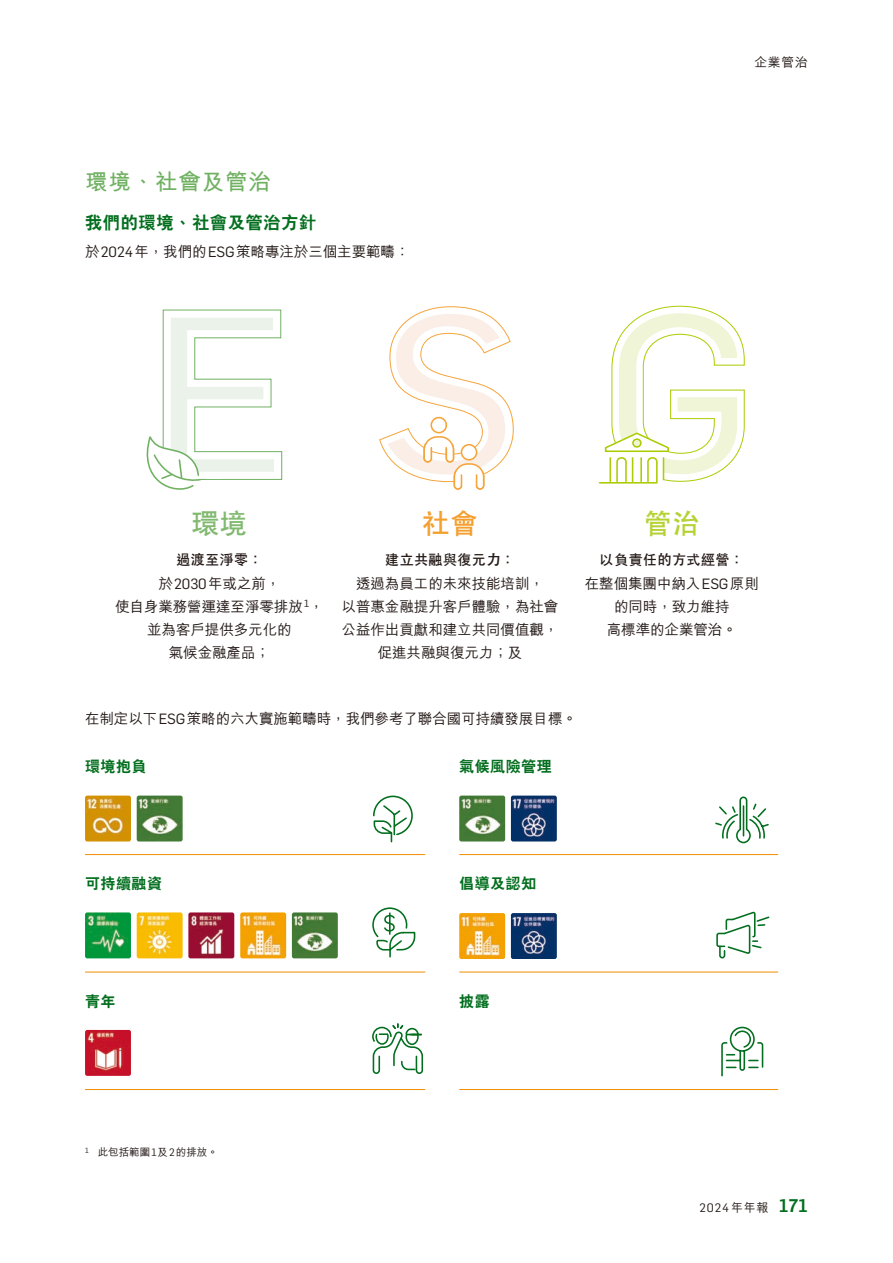
<style>
.page{position:relative;width:893px;height:1263px;background:#fff}
.page>*{position:absolute;margin:0;border:0;box-sizing:border-box;transform-origin:0 0}
.t1{font:700 28.5px "C Hei 2 HK";color:#b5d234}
.t2{font:700 28.5px "C Hei 2 HK";color:#82b970}
.t3{font:700 28.5px "C Hei 2 HK";color:#f49f2e}
.t4{font:700 22.5px "M Hei HK";letter-spacing:.035em;color:#70b162}
.t5{font:800 17.25px "C Hei 2 HK";letter-spacing:.035em;color:#026e1e}
.t6{font:800 15px "C Hei 2 HK";letter-spacing:.035em;color:#026e1e}
.t7{font:500 14.55px/23.2px "M Hei HK";letter-spacing:-.005em;color:#231916;text-align:center}
.t8{font:700 14.55px "C Hei 2 HK";letter-spacing:-.01em;color:#231916}
.t9{font:500 12.75px "M Hei HK";color:#231916}
.t10{font:12px "Flama";color:#231916}
.t11{font:500 10.5px "M Hei HK";color:#231916}
.s1{font-family:"Flama";font-weight:400}
.s2{font-family:"M Hei HK";font-weight:500}
.s3{font-weight:500;font-size:18px;color:#026e1e}
</style>
<div class="page">
<hr style="left:85px;top:854px;width:340px;height:1px;background:#f18d00">
<hr style="left:85px;top:972px;width:340px;height:1px;background:#f18d00">
<hr style="left:85px;top:1089px;width:340px;height:1px;background:#f18d00">
<hr style="left:459px;top:854px;width:319px;height:1px;background:#f18d00">
<hr style="left:459px;top:972px;width:319px;height:1px;background:#f18d00">
<hr style="left:459px;top:1089px;width:319px;height:1px;background:#f18d00">
<img style="left:137px;top:795px;width:46px;height:46px">
<img style="left:85px;top:795px;width:46px;height:46px">
<img style="left:511px;top:795px;width:46px;height:46px">
<img style="left:459px;top:795px;width:46px;height:46px">
<img style="left:137px;top:912px;width:46px;height:46px">
<img style="left:188px;top:912px;width:46px;height:46px">
<img style="left:85px;top:912px;width:46px;height:46px">
<img style="left:240px;top:912px;width:46px;height:46px">
<img style="left:292px;top:912px;width:46px;height:46px">
<img style="left:459px;top:913px;width:46px;height:46px">
<img style="left:511px;top:913px;width:46px;height:46px">
<img style="left:85px;top:1030px;width:46px;height:46px">
<svg style="left:721px;top:1026px;width:43px;height:51px"></svg>
<svg style="left:372px;top:1023px;width:52px;height:51px"></svg>
<svg style="left:716px;top:911px;width:54px;height:48px"></svg>
<svg style="left:372px;top:907px;width:44px;height:51px"></svg>
<svg style="left:715px;top:796px;width:54px;height:48px"></svg>
<svg style="left:373px;top:795px;width:40px;height:48px"></svg>
<svg style="left:146px;top:309px;width:137px;height:181px"></svg>
<svg style="left:379px;top:306px;width:135px;height:184px"></svg>
<svg style="left:598px;top:305px;width:147px;height:179px"></svg>
<h2 class="t4" style="left:85px;top:166px;width:187px">環境、社會及管治</h2>
<p class="t5" style="left:85px;top:214px;width:233px">我們的環境、社會及管治方針</p>
<p class="t7" style="left:85px;top:239px;width:326px">於<span class="s1">2024</span>年，我們的<span class="s1">ESG</span>策略專注於三個主要範疇：</p>
<p class="t9" style="left:754px;top:53px;width:55px">企業管治</p>
<h1 class="t2" style="left:191px;top:509px;width:58px">環境</h1>
<p class="t8" style="left:176px;top:553px;width:88px">過渡至淨零：</p>
<p class="t7" style="left:115px;top:570px;width:210px">於<span class="s1">2030</span>年或之前，<br>使自身業務營運達至淨零排放<sup>1</sup>，並為客戶提供多元化的<br>氣候金融產品；</p>
<h1 class="t3" style="left:422px;top:509px;width:58px">社會</h1>
<p class="t8" style="left:385px;top:553px;width:132px">建立共融與復元力：</p>
<p class="t7" style="left:342px;top:570px;width:218px">透過為員工的未來技能培訓，<br>以普惠金融提升客戶體驗，為社會公益作出貢獻和建立共同價值觀，促進共融與復元力；及</p>
<h1 class="t1" style="left:643px;top:509px;width:58px">管治</h1>
<p class="t8" style="left:600px;top:553px;width:146px">以負責任的方式經營：</p>
<p class="t7" style="left:585px;top:570px;width:176px">在整個集團中納入<span class="s1">ESG</span>原則的同時，致力維持<br>高標準的企業管治。</p>
<p class="t7" style="left:85px;top:705px;width:493px">在制定以下<span class="s1">ESG</span>策略的六大實施範疇時，我們參考了聯合國可持續發展目標。</p>
<p class="t6" style="left:85px;top:759px;width:63px">環境抱負</p>
<p class="t6" style="left:459px;top:759px;width:94px">氣候風險管理</p>
<p class="t6" style="left:85px;top:876px;width:79px">可持續融資</p>
<p class="t6" style="left:459px;top:876px;width:79px">倡導及認知</p>
<p class="t6" style="left:85px;top:993px;width:32px">青年</p>
<p class="t6" style="left:459px;top:993px;width:32px">披露</p>
<p class="t11" style="left:85px;top:1145px;width:134px"><sup>1</sup> 此包括範圍<span class="s1">1</span>及<span class="s1">2</span>的排放。</p>
<p class="t10" style="left:700px;top:1199px;width:110px">2024<span class="s2">年年報</span> <span class="s3">171</span></p>
</div>
